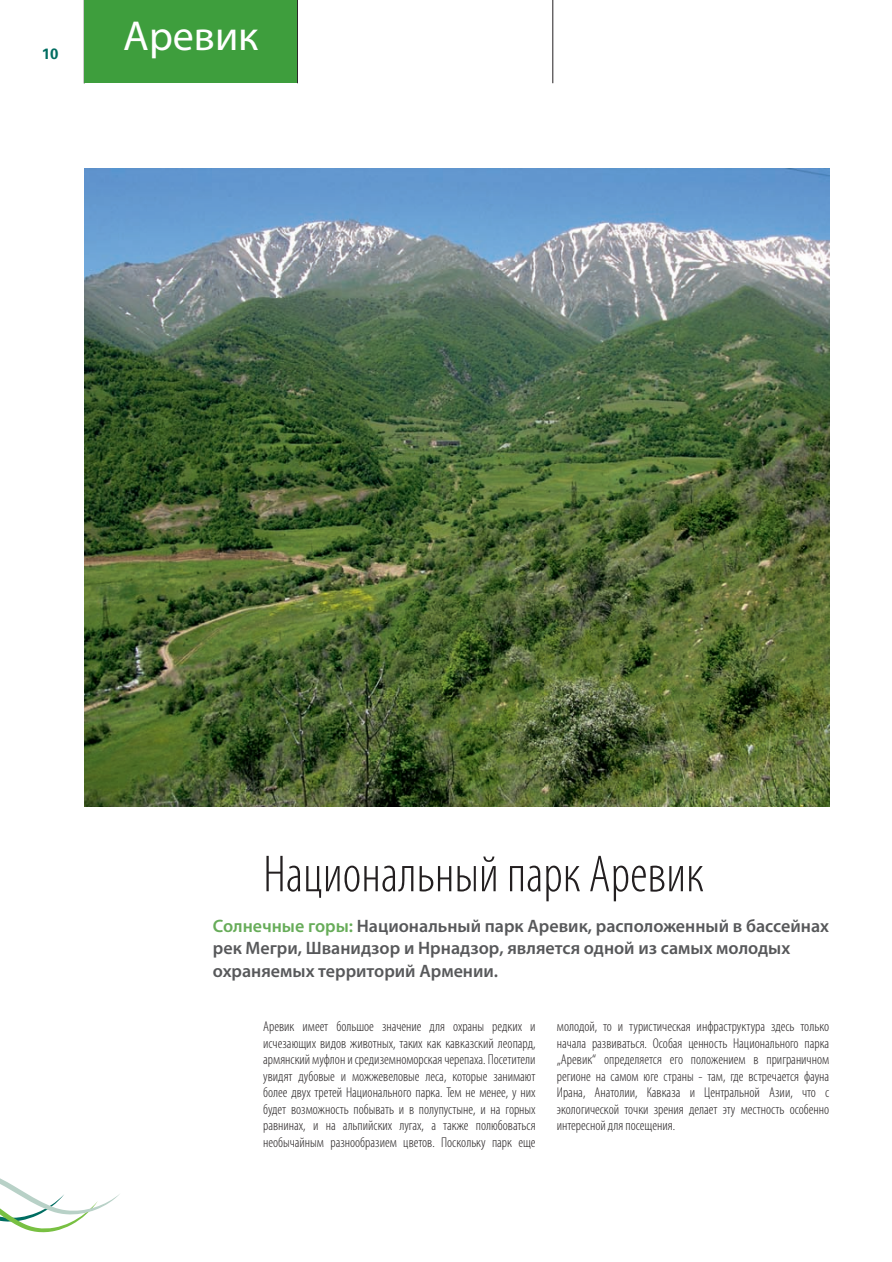
<style>
.page{position:relative;width:892px;height:1262px;background:#fff}
.page>*{position:absolute;margin:0;border:0;box-sizing:border-box;transform-origin:0 0}
.t1{font:300 condensed 52.5px "Myriad Pro";color:#231f20}
.t2{font:42px "Myriad Pro";color:#fff}
.t3{font:600 18px/22.5px "Myriad Pro";color:#57585a}
.t4{font:700 15px "Univers";color:#006d61}
.t5{font:300 condensed 14.25px/16.5px "Myriad Pro";color:#231f20;text-align:justify}
.s1{color:#67ac59}
</style>
<div class="page">
<hr style="left:297px;top:0;width:1px;height:83px;background:#231f20">
<hr style="left:552px;top:0;width:1px;height:83px;background:#231f20">
<svg style="left:0;top:1178px;width:120px;height:54px"></svg>
<img style="left:84px;top:168px;width:744px;height:638px">
<div style="left:84px;top:0;width:213px;height:83px;background:#3e9e3d"></div>
<p class="t4" style="left:42px;top:44px;width:18px">10</p>
<h2 class="t2" style="left:123px;top:10px;width:137px">Аревик</h2>
<h1 class="t1" style="left:263px;top:846px;width:442px">Национальный парк Аревик</h1>
<p class="t3" style="left:213px;top:914px;width:617px"><span class="s1">Солнечные горы:</span> Национальный парк Аревик, расположенный в бассейнах рек Мегри, Шванидзор и Нрнадзор, является одной из самых молодых охраняемых территорий Армении.</p>
<p class="t5" style="left:263px;top:1018px;width:274px">Аревик имеет большое значение для охраны редких и исчезающих видов животных, таких как кавказский леопард, армянский муфлон и средиземноморская черепаха. Посетители увидят дубовые и можжевеловые леса, которые занимают более двух третей Национального парка. Тем не менее, у них будет возможность побывать и в полупустыне, и на горных равнинах, и на альпийских лугах, а также полюбоваться необычайным разнообразием цветов. Поскольку парк еще</p>
<p class="t5" style="left:556px;top:1018px;width:274px">молодой, то и туристическая инфраструктура здесь только начала развиваться. Особая ценность Национального парка „Аревик“ определяется его положением в приграничном регионе на самом юге страны - там, где встречается фауна Ирана, Анатолии, Кавказа и Центральной Азии, что с экологической точки зрения делает эту местность особенно интересной для посещения.</p>
</div>
